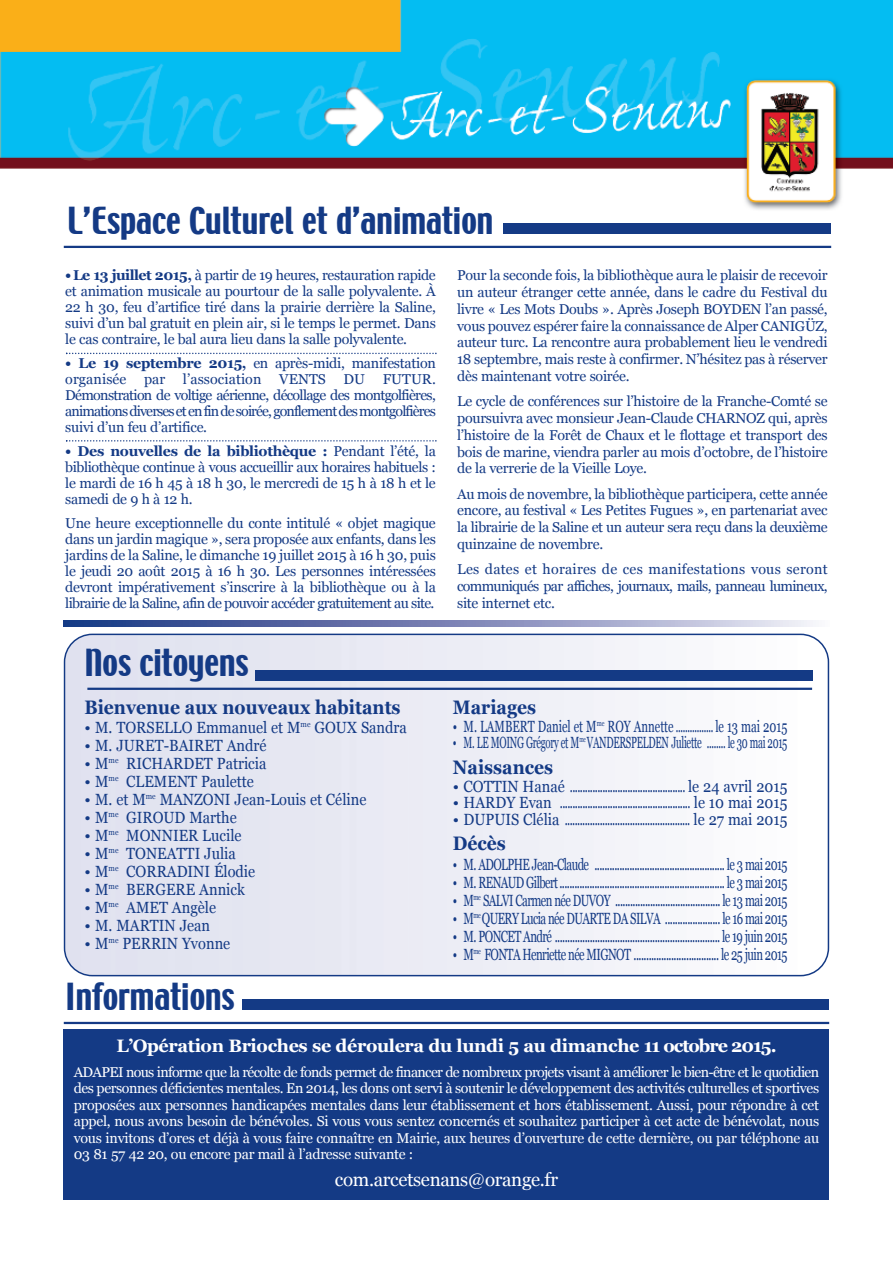
<style>
.page{position:relative;width:893px;height:1263px;background:#fff}
.page>*{position:absolute;margin:0;border:0;box-sizing:border-box;transform-origin:0 0}
.t1{font:33px "Techno";color:#143a85}
.t2{font:700 19.5px "Georgia";color:#143a85;scale:.9 1}
.t3{font:18.75px "Georgia";letter-spacing:-.02em;color:#fff}
.t4{font:700 18px "Georgia";letter-spacing:-.02em;color:#fff}
.t5{font:16.2px "Georgia";letter-spacing:-.05em;color:#143a85;scale:.7 1}
.t6{font:16.2px "Georgia";color:#143a85}
.t7{font:16.2px "Georgia";letter-spacing:-.03em;color:#143a85;scale:.6 1}
.t8{font:16.2px "Georgia";color:#143a85;scale:.7 1}
.t9{font:14.25px/15.9px "Georgia";letter-spacing:-.02em;color:#143a85;text-align:justify}
.t10{font:14.25px/16.5px "Georgia";letter-spacing:-.02em;color:#fff;text-align:justify}
.s1{font-weight:700}
</style>
<div class="page">
<img style="left:0;top:0;width:893px;height:355px">
<div style="left:504px;top:223px;width:327px;height:11px;background:#143a85"></div>
<hr style="left:64px;top:246px;width:767px;height:2px;background:#143a85">
<svg style="left:64px;top:634px;width:765px;height:342px"></svg>
<div style="left:255px;top:670px;width:557px;height:10px;background:#143a85"></div>
<hr style="left:87px;top:688px;width:725px;height:2px;background:#143a85">
<div style="left:242px;top:999px;width:587px;height:11px;background:#143a85"></div>
<hr style="left:64px;top:1022px;width:765px;height:2px;background:#143a85">
<svg style="left:64px;top:621px;width:749px;height:5px;background:#7c87b7"></svg>
<svg style="left:66px;top:353px;width:371px;height:1px"></svg>
<svg style="left:66px;top:440px;width:371px;height:2px"></svg>
<div style="left:64px;top:1029px;width:765px;height:170px;background:#143a85"></div>
<h1 class="t1" style="left:67px;top:201px;width:427px">L’Espace Culturel et d’animation</h1>
<p class="t9" style="left:65px;top:267px;width:372px"><span class="s1">•Le 13 juillet 2015,</span> à partir de 19 heures, restauration rapide et animation musicale au pourtour de la salle polyvalente. À 22 h 30, feu d’artifice tiré dans la prairie derrière la Saline, suivi d’un bal gratuit en plein air, si le temps le permet. Dans le cas contraire, le bal aura lieu dans la salle polyvalente.</p>
<p class="t9" style="left:65px;top:355px;width:372px"><span class="s1">• Le 19 septembre 2015,</span> en après-midi, manifestation organisée par l’association VENTS DU FUTUR.<br>Démonstration de voltige aérienne, décollage des montgolfières, animationsdiversesetenfindesoirée,gonflementdesmontgolfières suivi d’un feu d’artifice.</p>
<p class="t9" style="left:65px;top:443px;width:372px"><span class="s1">• Des nouvelles de la bibliothèque :</span> Pendant l’été, la bibliothèque continue à vous accueillir aux horaires habituels : le mardi de 16 h 45 à 18 h 30, le mercredi de 15 h à 18 h et le samedi de 9 h à 12 h.</p>
<p class="t9" style="left:65px;top:515px;width:372px">Une heure exceptionnelle du conte intitulé « objet magique dans un jardin magique », sera proposée aux enfants, dans les jardins de la Saline, le dimanche 19 juillet 2015 à 16 h 30, puis le jeudi 20 août 2015 à 16 h 30. Les personnes intéressées devront impérativement s’inscrire à la bibliothèque ou à la librairie de la Saline, afin de pouvoir accéder gratuitement au site.</p>
<h1 class="t1" style="left:84px;top:643px;width:166px">Nos citoyens</h1>
<h2 class="t2" style="left:84px;top:696px;width:353px">Bienvenue aux nouveaux habitants</h2>
<p class="t6" style="left:84px;top:718px;width:324px">• M. TORSELLO Emmanuel et M<sup>me</sup> GOUX Sandra</p>
<p class="t6" style="left:84px;top:736px;width:184px">• M. JURET-BAIRET André</p>
<p class="t6" style="left:84px;top:754px;width:184px">• M<sup>me</sup> RICHARDET Patricia</p>
<p class="t6" style="left:84px;top:772px;width:171px">• M<sup>me</sup> CLEMENT Paulette</p>
<p class="t6" style="left:84px;top:790px;width:284px">• M. et M<sup>me</sup> MANZONI Jean-Louis et Céline</p>
<p class="t6" style="left:84px;top:808px;width:154px">• M<sup>me</sup> GIROUD Marthe</p>
<p class="t6" style="left:84px;top:826px;width:159px">• M<sup>me</sup> MONNIER Lucile</p>
<p class="t6" style="left:84px;top:844px;width:153px">• M<sup>me</sup> TONEATTI Julia</p>
<p class="t6" style="left:84px;top:862px;width:172px">• M<sup>me</sup> CORRADINI Élodie</p>
<p class="t6" style="left:84px;top:880px;width:162px">• M<sup>me</sup> BERGERE Annick</p>
<p class="t6" style="left:84px;top:898px;width:133px">• M<sup>me</sup> AMET Angèle</p>
<p class="t6" style="left:84px;top:916px;width:127px">• M. MARTIN Jean</p>
<p class="t6" style="left:84px;top:934px;width:147px">• M<sup>me</sup> PERRIN Yvonne</p>
<p class="t9" style="left:457px;top:267px;width:372px;line-height:16.8px">Pour la seconde fois, la bibliothèque aura le plaisir de recevoir un auteur étranger cette année, dans le cadre du Festival du livre « Les Mots Doubs ». Après Joseph BOYDEN l’an passé, vous pouvez espérer faire la connaissance de Alper CANIGÜZ, auteur turc. La rencontre aura probablement lieu le vendredi 18 septembre, mais reste à confirmer. N’hésitez pas à réserver dès maintenant votre soirée.</p>
<p class="t9" style="left:457px;top:393px;width:372px;line-height:16.8px">Le cycle de conférences sur l’histoire de la Franche-Comté se poursuivra avec monsieur Jean-Claude CHARNOZ qui, après l’histoire de la Forêt de Chaux et le flottage et transport des bois de marine, viendra parler au mois d’octobre, de l’histoire de la verrerie de la Vieille Loye.</p>
<p class="t9" style="left:457px;top:485px;width:372px;line-height:16.8px">Au mois de novembre, la bibliothèque participera, cette année encore, au festival « Les Petites Fugues », en partenariat avec la librairie de la Saline et un auteur sera reçu dans la deuxième quinzaine de novembre.</p>
<p class="t9" style="left:457px;top:561px;width:372px;line-height:16.8px">Les dates et horaires de ces manifestations vous seront communiqués par affiches, journaux, mails, panneau lumineux, site internet etc.</p>
<h2 class="t2" style="left:453px;top:696px;width:94px">Mariages</h2>
<p class="t8" style="left:453px;top:717px;width:479px">• M. LAMBERT Daniel et M<sup>me</sup> ROY Annette ................ le 13 mai 2015</p>
<p class="t7" style="left:453px;top:733px;width:559px">• M. LE MOING Grégory et M<sup>me</sup> VANDERSPELDEN Juliette ........ le 30 mai 2015</p>
<h2 class="t2" style="left:453px;top:756px;width:113px">Naissances</h2>
<p class="t6" style="left:453px;top:777px;width:336px">• COTTIN Hanaé .............................................. le 24 avril 2015</p>
<p class="t6" style="left:453px;top:793px;width:336px">• HARDY Evan .................................................... le 10 mai 2015</p>
<p class="t6" style="left:453px;top:810px;width:336px">• DUPUIS Clélia .................................................. le 27 mai 2015</p>
<h2 class="t2" style="left:453px;top:832px;width:60px">Décès</h2>
<p class="t5" style="left:453px;top:855px;width:479px">• M. ADOLPHE Jean-Claude .................................................... le 3 mai 2015</p>
<p class="t5" style="left:453px;top:873px;width:479px">• M. RENAUD Gilbert .................................................................. le 3 mai 2015</p>
<p class="t5" style="left:453px;top:891px;width:479px">• M<sup>me</sup> SALVI Carmen née DUVOY .......................................... le 13 mai 2015</p>
<p class="t5" style="left:453px;top:909px;width:479px">• M<sup>me</sup> QUERY Lucia née DUARTE DA SILVA ...................... le 16 mai 2015</p>
<p class="t5" style="left:453px;top:927px;width:479px">• M. PONCET André .................................................................. le 19 juin 2015</p>
<p class="t5" style="left:453px;top:945px;width:479px">• M<sup>me</sup> FONTA Henriette née MIGNOT .................................. le 25 juin 2015</p>
<h1 class="t1" style="left:65px;top:977px;width:171px">Informations</h1>
<p class="t4" style="left:116px;top:1035px;width:662px">L’Opération Brioches se déroulera du lundi 5 au dimanche 11 octobre 2015.</p>
<p class="t10" style="left:74px;top:1064px;width:747px">ADAPEI nous informe que la récolte de fonds permet de financer de nombreux projets visant à améliorer le bien-être et le quotidien des personnes déficientes mentales. En 2014, les dons ont servi à soutenir le développement des activités culturelles et sportives proposées aux personnes handicapées mentales dans leur établissement et hors établissement. Aussi, pour répondre à cet appel, nous avons besoin de bénévoles. Si vous vous sentez concernés et souhaitez participer à cet acte de bénévolat, nous vous invitons d’ores et déjà à vous faire connaître en Mairie, aux heures d’ouverture de cette dernière, ou par téléphone au 03 81 57 42 20, ou encore par mail à l’adresse suivante :</p>
<h3 class="t3" style="left:335px;top:1169px;width:225px">com.arcetsenans@orange.fr</h3>
</div>
